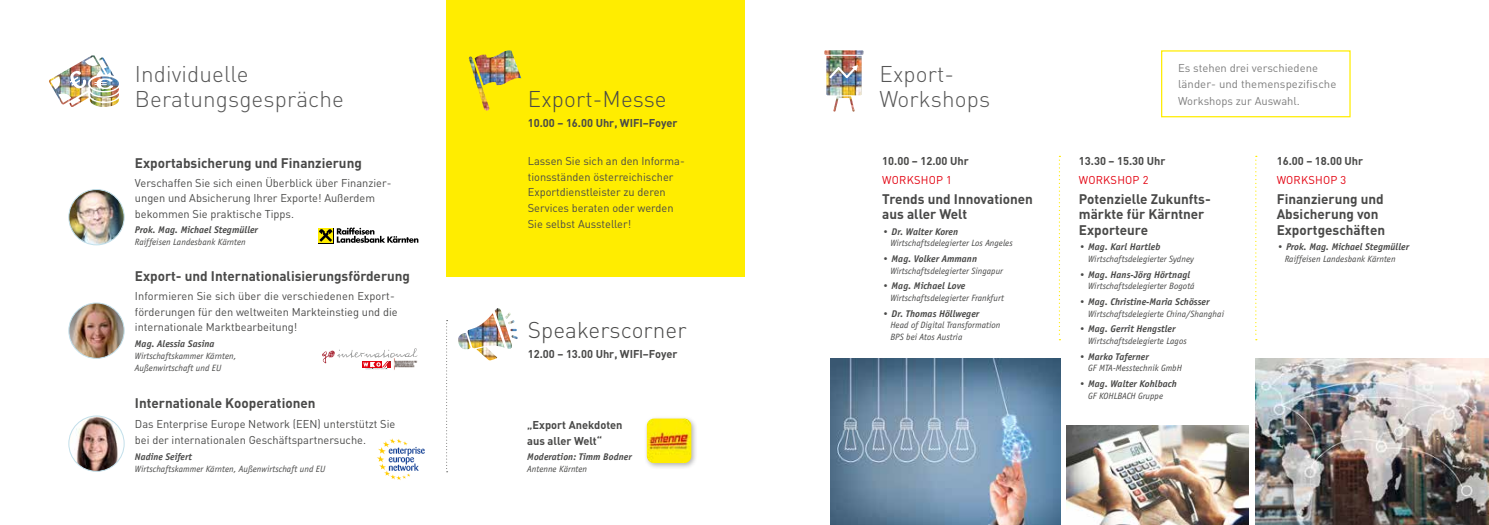
<style>
.page{position:relative;width:1489px;height:525px;background:#fff}
.page>*{position:absolute;margin:0;border:0;box-sizing:border-box;transform-origin:0 0}
.t1{font:300 22.5px/25px "DIN";letter-spacing:.005em;color:#565656}
.t2{font:300 22.5px "DIN";letter-spacing:.005em;color:#494948}
.t3{font:700 13.75px/15.6px "DIN";color:#494948}
.t4{font:11.25px/15.6px "DIN";color:#494948}
.t5{font:700 11.25px/15.6px "DIN";color:#494948}
.t6{font:11.25px/16.2px "DIN";color:#7d7d7d}
.t7{font:11.25px "DIN";letter-spacing:.02em;color:#e3000f}
.t8{font:italic 700 10px "Officina Sans";letter-spacing:.005em;color:#494948}
.t9{font:italic 9.38px/11.9px "Officina Sans";letter-spacing:.005em;color:#494948}
</style>
<div class="page">
<div style="left:446px;top:0;width:298px;height:276px;background:#ffed00"></div>
<div style="left:318px;top:228px;width:15px;height:14px;background:#ffed00"></div>
<svg style="left:319px;top:227px;width:99px;height:16px"></svg>
<img style="left:49px;top:55px;width:70px;height:50px">
<img style="left:824px;top:50px;width:39px;height:62px">
<img style="left:69px;top:189px;width:55px;height:56px;border-radius:28px">
<div style="left:68px;top:189px;width:57px;height:56px;border:1px solid #c2dfea;border-radius:50%"></div>
<img style="left:69px;top:416px;width:55px;height:55px;border-radius:28px">
<div style="left:68px;top:415px;width:57px;height:56px;border:1px solid #c2dfea;border-radius:50%"></div>
<img style="left:69px;top:303px;width:55px;height:55px;border-radius:28px">
<div style="left:68px;top:302px;width:57px;height:56px;border:1px solid #c2dfea;border-radius:50%"></div>
<svg style="left:322px;top:348px;width:95px;height:21px"></svg>
<img style="left:393px;top:357px;width:24px;height:13px">
<svg style="left:1058px;top:156px;width:2px;height:184px"></svg>
<svg style="left:1255px;top:156px;width:1px;height:184px"></svg>
<img style="left:830px;top:358px;width:229px;height:166px">
<img style="left:1255px;top:358px;width:233px;height:166px">
<img style="left:1066px;top:425px;width:182px;height:99px">
<div style="left:643px;top:415px;width:55px;height:54px;background:#000;opacity:.3"></div>
<img style="left:647px;top:418px;width:6px;height:44px">
<svg style="left:446px;top:320px;width:1px;height:152px"></svg>
<svg style="left:377px;top:438px;width:48px;height:42px"></svg>
<img style="left:458px;top:308px;width:60px;height:53px">
<img style="left:468px;top:50px;width:53px;height:61px">
<div style="left:1160px;top:50px;width:190px;height:67px;border:1px solid #ffed00"></div>
<h1 class="t1" style="left:135px;top:61px;width:210px">Individuelle<br>Beratungsgespräche</h1>
<h1 class="t1" style="left:879px;top:61px;width:112px">Export-<br>Workshops</h1>
<h1 class="t2" style="left:528px;top:85px;width:140px">Export-Messe</h1>
<p class="t5" style="left:528px;top:114px;width:151px">10.00 – 16.00 Uhr, WIFI–Foyer</p>
<h2 class="t3" style="left:135px;top:154px;width:228px">Exportabsicherung und Finanzierung</h2>
<p class="t4" style="left:135px;top:174px;width:256px">Verschaffen Sie sich einen Überblick über Finanzier&shy;ungen und Absicherung Ihrer Exporte! Außerdem bekommen Sie praktische Tipps.</p>
<p class="t8" style="left:135px;top:224px;width:125px">Prok. Mag. Michael Stegmüller</p>
<p class="t9" style="left:135px;top:236px;width:112px">Raiffeisen Landesbank Kärnten</p>
<h2 class="t3" style="left:135px;top:267px;width:276px">Export- und Internationalisierungsförderung</h2>
<p class="t4" style="left:135px;top:288px;width:264px">Informieren Sie sich über die verschiedenen Export&shy;förderungen für den weltweiten Markteinstieg und die internationale Marktbearbeitung!</p>
<p class="t8" style="left:135px;top:337px;width:81px">Mag. Alessia Sasina</p>
<p class="t9" style="left:135px;top:350px;width:103px">Wirtschaftskammer Kärnten,<br>Außenwirtschaft und EU</p>
<h2 class="t3" style="left:135px;top:395px;width:182px">Internationale Kooperationen</h2>
<p class="t4" style="left:135px;top:415px;width:262px;line-height:16.2px">Das Enterprise Europe Network (EEN) unterstützt Sie bei der internationalen Geschäftspartnersuche.</p>
<p class="t8" style="left:135px;top:450px;width:59px">Nadine Seifert</p>
<p class="t9" style="left:135px;top:462px;width:192px">Wirtschaftskammer Kärnten, Außenwirtschaft und EU</p>
<p class="t4" style="left:528px;top:153px;width:158px">Lassen Sie sich an den Informa&shy;tionsständen österreichischer<br>Exportdienstleister zu deren<br>Services beraten oder werden<br>Sie selbst Aussteller!</p>
<h1 class="t2" style="left:528px;top:316px;width:160px">Speakerscorner</h1>
<p class="t5" style="left:528px;top:346px;width:151px">12.00 – 13.00 Uhr, WIFI–Foyer</p>
<p class="t5" style="left:527px;top:416px;width:97px">„Export Anekdoten aus aller Welt“</p>
<p class="t8" style="left:527px;top:451px;width:106px">Moderation: Timm Bodner</p>
<p class="t9" style="left:527px;top:463px;width:61px">Antenne Kärnten</p>
<p class="t5" style="left:882px;top:153px;width:88px">10.00 – 12.00 Uhr</p>
<p class="t7" style="left:882px;top:173px;width:71px">WORKSHOP 1</p>
<h2 class="t3" style="left:882px;top:190px;width:152px">Trends und Innovationen aus aller Welt</h2>
<p class="t8" style="left:882px;top:225px;width:77px">• Dr. Walter Koren</p>
<p class="t9" style="left:890px;top:237px;width:124px">Wirtschaftsdelegierter Los Angeles</p>
<p class="t8" style="left:882px;top:252px;width:96px">• Mag. Volker Ammann</p>
<p class="t9" style="left:890px;top:265px;width:114px">Wirtschaftsdelegierter Singapur</p>
<p class="t8" style="left:882px;top:280px;width:85px">• Mag. Michael Love</p>
<p class="t9" style="left:890px;top:292px;width:115px">Wirtschaftsdelegierter Frankfurt</p>
<p class="t8" style="left:882px;top:307px;width:98px">• Dr. Thomas Höllweger</p>
<p class="t9" style="left:890px;top:319px;width:112px">Head of Digital Transformation<br>BPS bei Atos Austria</p>
<p class="t6" style="left:1177px;top:59px;width:160px">Es stehen drei verschiedene länder- und themenspezifische<br>Workshops zur Auswahl.</p>
<p class="t5" style="left:1078px;top:153px;width:88px">13.30 – 15.30 Uhr</p>
<p class="t7" style="left:1078px;top:173px;width:71px">WORKSHOP 2</p>
<h2 class="t3" style="left:1078px;top:190px;width:133px">Potenzielle Zukunfts&shy;märkte für Kärntner<br>Exporteure</h2>
<p class="t8" style="left:1078px;top:241px;width:83px">• Mag. Karl Hartleb</p>
<p class="t9" style="left:1088px;top:253px;width:107px">Wirtschaftsdelegierter Sydney</p>
<p class="t8" style="left:1078px;top:268px;width:113px">• Mag. Hans-Jörg Hörtnagl</p>
<p class="t9" style="left:1088px;top:280px;width:108px">Wirtschaftsdelegierter Bogotá</p>
<p class="t8" style="left:1078px;top:295px;width:132px">• Mag. Christine-Maria Schösser</p>
<p class="t9" style="left:1088px;top:308px;width:137px">Wirtschaftsdelegierte China/Shanghai</p>
<p class="t8" style="left:1078px;top:323px;width:98px">• Mag. Gerrit Hengstler</p>
<p class="t9" style="left:1088px;top:335px;width:100px">Wirtschaftsdelegierte Lagos</p>
<p class="t8" style="left:1078px;top:350px;width:71px">• Marko Taferner</p>
<p class="t9" style="left:1088px;top:362px;width:95px">GF MTA-Messtechnik GmbH</p>
<p class="t8" style="left:1078px;top:377px;width:99px">• Mag. Walter Kohlbach</p>
<p class="t9" style="left:1088px;top:389px;width:76px">GF KOHLBACH Gruppe</p>
<p class="t5" style="left:1276px;top:153px;width:88px">16.00 – 18.00 Uhr</p>
<p class="t7" style="left:1276px;top:173px;width:71px">WORKSHOP 3</p>
<h2 class="t3" style="left:1276px;top:190px;width:110px">Finanzierung und<br>Absicherung von<br>Exportgeschäften</h2>
<p class="t8" style="left:1276px;top:241px;width:134px">• Prok. Mag. Michael Stegmüller</p>
<p class="t9" style="left:1284px;top:253px;width:112px">Raiffeisen Landesbank Kärnten</p>
</div>
